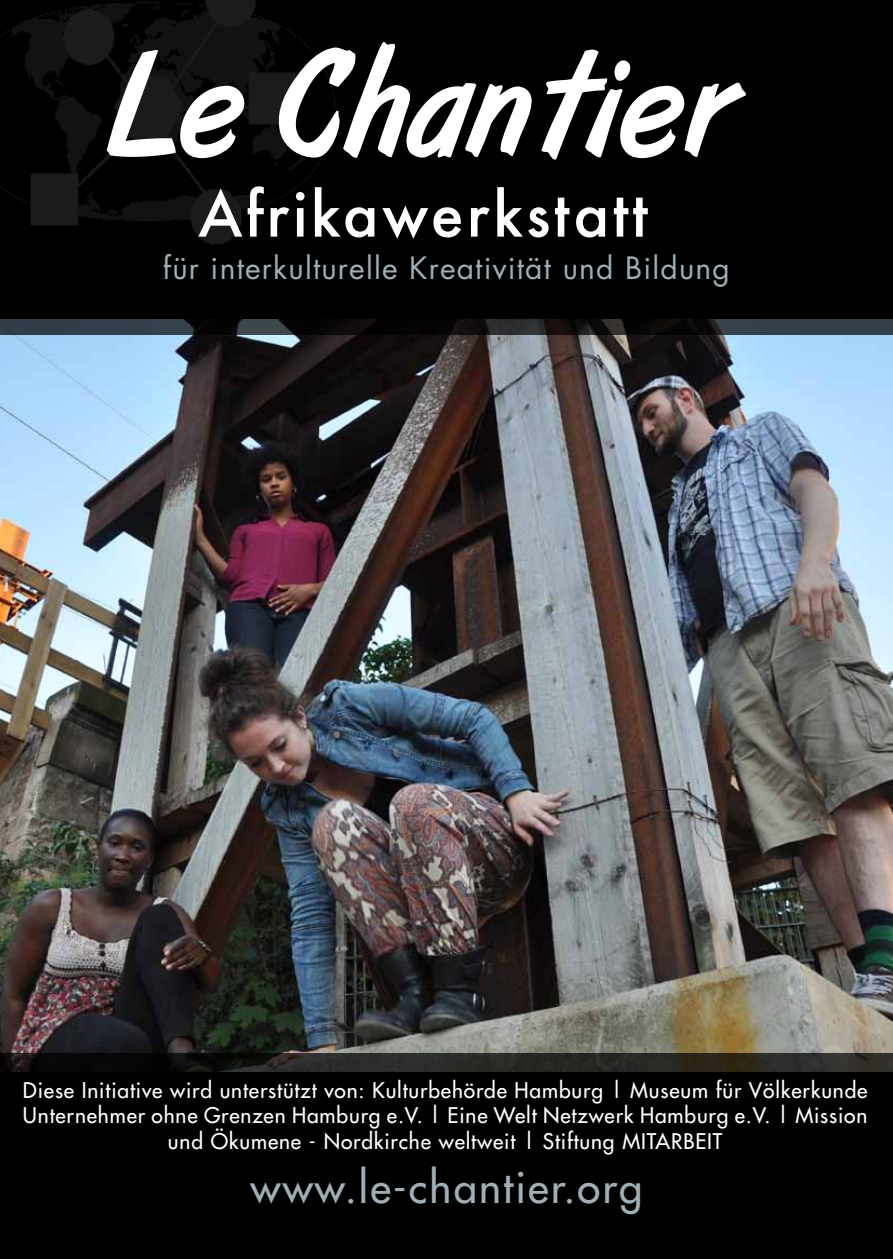
<style>
.page{position:relative;width:893px;height:1259px;background:#000}
.page>*{position:absolute;margin:0;border:0;box-sizing:border-box;transform-origin:0 0}
.t1{font:142.8px "Art Brush";letter-spacing:.01em;color:#fff}
.t2{font:500 60px "Futura";letter-spacing:.05em;color:#fff}
.t3{font:42px "Futura";letter-spacing:.05em;color:#a0afb6}
.t4{font:30px "Futura";letter-spacing:.04em;color:#a0afb6}
.t5{font:21px/25.2px "Futura";letter-spacing:.04em;color:#fff;text-align:center}
</style>
<div class="page">
<img style="left:0;top:0;width:335px;height:244px">
<img style="left:0;top:335px;width:893px;height:718px">
<svg style="left:0;top:319px;width:893px;height:16px"></svg>
<svg style="left:2px;top:1053px;width:891px;height:19px"></svg>
<h1 class="t1" style="left:106px;top:29px;width:633px">Le Chantier</h1>
<h2 class="t2" style="left:198px;top:173px;width:451px">Afrikawerkstatt</h2>
<h3 class="t4" style="left:163px;top:247px;width:569px">für interkulturelle Kreativität und Bildung</h3>
<p class="t5" style="left:23px;top:1077px;width:846px">Diese Initiative wird unterstützt von: Kulturbehörde Hamburg | Museum für Völkerkunde<br>Unternehmer ohne Grenzen Hamburg e.V. | Eine Welt Netzwerk Hamburg e.V. | Mission und Ökumene - Nordkirche weltweit | Stiftung MITARBEIT</p>
<h3 class="t3" style="left:250px;top:1159px;width:394px">www.le-chantier.org</h3>
</div>
